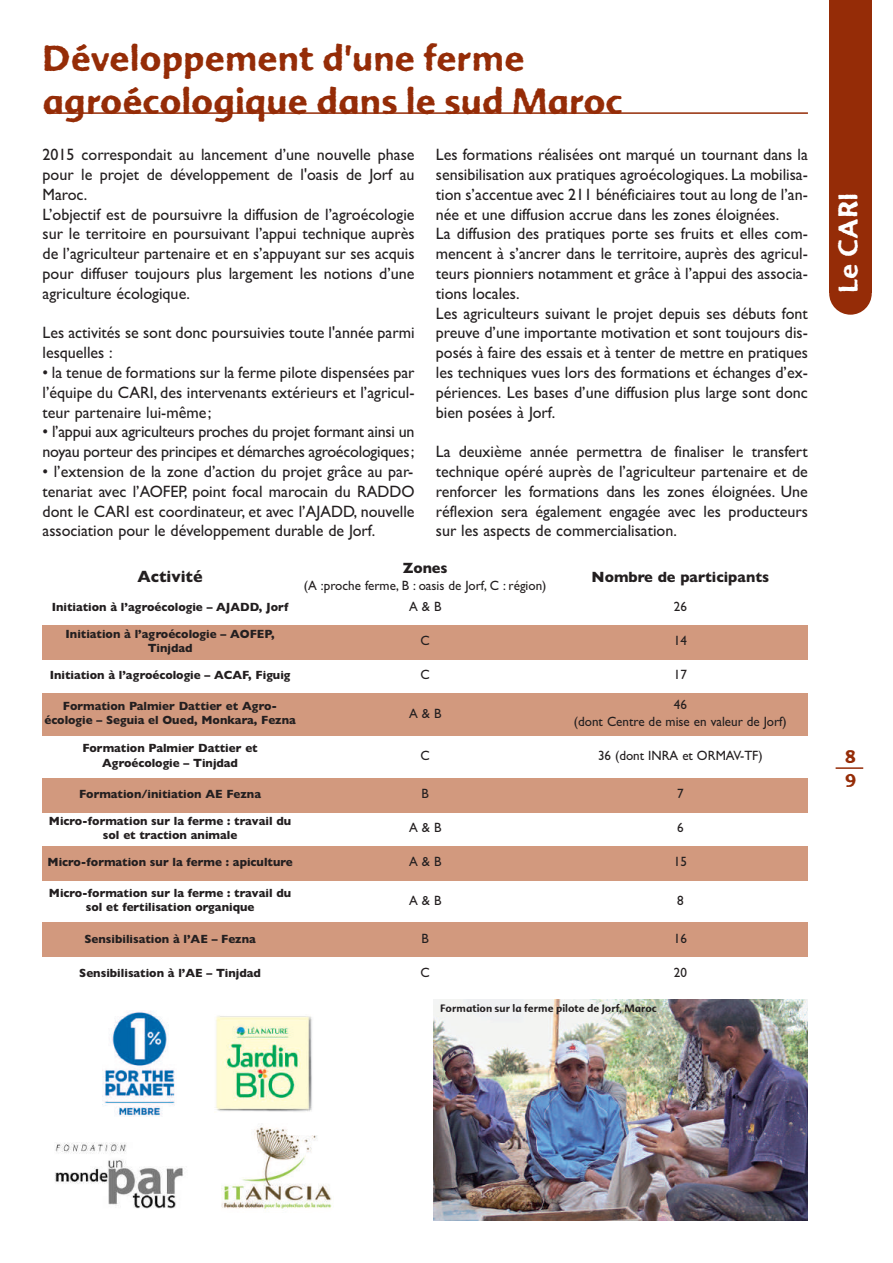
<style>
.page{position:relative;width:893px;height:1263px;background:#fff}
.page>*{position:absolute;margin:0;border:0;box-sizing:border-box;transform-origin:0 0}
.t1{font:36px/43.2px "Advert Rough Three";color:#952c07}
.t2{font:27px "Advert Rough Three";color:#fff}
.t3{font:18px/24px "Advert Rough Three";color:#952c07}
.t4{font:16.5px/19.8px "Gill Sans";color:#231f20}
.t5{font:700 16.5px "Gill Sans";color:#231f20}
.t6{font:700 15px "Gill Sans";color:#231f20}
.t7{font:13.5px/16.2px "Gill Sans";color:#231f20;text-align:center}
.t8{font:700 12px/14.4px "Gill Sans";color:#231f20;text-align:center}
.t9{font:10.5px "Advert Rough Three";color:#231f20}
</style>
<div class="page">
<div style="left:43px;top:625px;width:765px;height:34px;background:#d2997e"></div>
<div style="left:43px;top:693px;width:765px;height:43px;background:#d2997e"></div>
<div style="left:43px;top:778px;width:765px;height:34px;background:#d2997e"></div>
<div style="left:43px;top:846px;width:765px;height:34px;background:#d2997e"></div>
<div style="left:43px;top:923px;width:765px;height:34px;background:#d2997e"></div>
<hr style="left:836px;top:767px;width:27px;height:2px;background:#952c07">
<div style="left:829px;top:0;width:43px;height:293px;background:#952c07"></div>
<div style="left:829px;top:272px;width:43px;height:43px;background:#952c07;border-radius:50%"></div>
<hr style="left:47px;top:112px;width:761px;height:2px;background:#952c07">
<img style="left:434px;top:999px;width:374px;height:221px">
<img style="left:102px;top:1011px;width:73px;height:106px">
<img style="left:215px;top:1016px;width:97px;height:96px">
<img style="left:54px;top:1142px;width:129px;height:67px">
<img style="left:222px;top:1123px;width:110px;height:86px">
<h1 class="t1" style="left:43px;top:36px;width:582px">Développement d'une ferme agroécologique dans le sud Maroc</h1>
<p class="t4" style="left:43px;top:145px;width:374px">2015 correspondait au lancement d’une nouvelle phase pour le projet de développement de l'oasis de Jorf au Maroc.<br>L’objectif est de poursuivre la diffusion de l’agroécologie sur le territoire en poursuivant l’appui technique auprès de l’agriculteur partenaire et en s’appuyant sur ses acquis pour diffuser toujours plus largement les notions d’une agriculture écologique.</p>
<p class="t4" style="left:43px;top:323px;width:374px">Les activités se sont donc poursuivies toute l'année parmi lesquelles :</p>
<p class="t4" style="left:43px;top:362px;width:374px;text-align:justify">• la tenue de formations sur la ferme pilote dispensées par l’équipe du CARI, des intervenants extérieurs et l’agricul&shy;teur partenaire lui-même;</p>
<p class="t4" style="left:43px;top:422px;width:374px">• l’appui aux agriculteurs proches du projet formant ainsi un noyau porteur des principes et démarches agroécologiques;</p>
<p class="t4" style="left:43px;top:461px;width:374px;text-align:justify">• l’extension de la zone d’action du projet grâce au par&shy;tenariat avec l’AOFEP, point focal marocain du RADDO dont le CARI est coordinateur, et avec l’AJADD, nouvelle association pour le développement durable de Jorf.</p>
<p class="t4" style="left:436px;top:145px;width:374px">Les formations réalisées ont marqué un tournant dans la sensibilisation aux pratiques agroécologiques. La mobilisa&shy;tion s’accentue avec 211 bénéficiaires tout au long de l’an&shy;née et une diffusion accrue dans les zones éloignées.<br>La diffusion des pratiques porte ses fruits et elles com&shy;mencent à s’ancrer dans le territoire, auprès des agricul&shy;teurs pionniers notamment et grâce à l’appui des associa&shy;tions locales.<br>Les agriculteurs suivant le projet depuis ses débuts font preuve d’une importante motivation et sont toujours dis&shy;posés à faire des essais et à tenter de mettre en pratiques les techniques vues lors des formations et échanges d’ex&shy;périences. Les bases d’une diffusion plus large sont donc bien posées à Jorf.</p>
<p class="t4" style="left:436px;top:442px;width:374px;text-align:justify">La deuxième année permettra de finaliser le transfert technique opéré auprès de l’agriculteur partenaire et de renforcer les formations dans les zones éloignées. Une réflexion sera également engagée avec les producteurs sur les aspects de commercialisation.</p>
<p class="t5" style="left:137px;top:567px;width:67px">Activité</p>
<p class="t6" style="left:403px;top:559px;width:46px">Zones</p>
<p class="t7" style="left:304px;top:578px;width:244px">(A :proche ferme, B : oasis de Jorf, C : région)</p>
<p class="t6" style="left:591px;top:568px;width:179px">Nombre de participants</p>
<p class="t8" style="left:52px;top:599px;width:238px">Initiation à l’agroécologie – AJADD, Jorf</p>
<p class="t7" style="left:409px;top:598px;width:34px">A&amp;B</p>
<p class="t7" style="left:674px;top:598px;width:15px">26</p>
<p class="t8" style="left:66px;top:626px;width:210px">Initiation à l’agroécologie – AOFEP,<br>Tinjdad</p>
<p class="t7" style="left:421px;top:632px;width:11px">C</p>
<p class="t7" style="left:674px;top:632px;width:15px">14</p>
<p class="t8" style="left:50px;top:667px;width:242px">Initiation à l’agroécologie – ACAF, Figuig</p>
<p class="t7" style="left:421px;top:666px;width:11px">C</p>
<p class="t7" style="left:674px;top:666px;width:15px">17</p>
<p class="t8" style="left:44px;top:698px;width:253px">Formation Palmier Dattier et Agro&shy;écologie – Seguia el Oued, Monkara, Fezna</p>
<p class="t7" style="left:409px;top:705px;width:34px">A&amp;B</p>
<p class="t7" style="left:574px;top:697px;width:214px">46<br>(dont Centre de mise en valeur de Jorf)</p>
<p class="t8" style="left:82px;top:741px;width:177px">Formation Palmier Dattier et<br>Agroécologie – Tinjdad</p>
<p class="t7" style="left:421px;top:747px;width:11px">C</p>
<p class="t7" style="left:598px;top:747px;width:166px">36 (dont INRA et ORMAV-TF)</p>
<p class="t8" style="left:79px;top:786px;width:183px">Formation/initiation AE Fezna</p>
<p class="t7" style="left:422px;top:785px;width:9px">B</p>
<p class="t7" style="left:677px;top:785px;width:8px">7</p>
<p class="t8" style="left:49px;top:813px;width:244px">Micro-formation sur la ferme : travail du sol et traction animale</p>
<p class="t7" style="left:409px;top:819px;width:34px">A&amp;B</p>
<p class="t7" style="left:677px;top:819px;width:8px">6</p>
<p class="t8" style="left:48px;top:855px;width:247px">Micro-formation sur la ferme : apiculture</p>
<p class="t7" style="left:409px;top:854px;width:34px">A&amp;B</p>
<p class="t7" style="left:674px;top:854px;width:15px">15</p>
<p class="t8" style="left:49px;top:886px;width:244px">Micro-formation sur la ferme : travail du sol et fertilisation organique</p>
<p class="t7" style="left:409px;top:892px;width:34px">A&amp;B</p>
<p class="t7" style="left:677px;top:892px;width:8px">8</p>
<p class="t8" style="left:84px;top:931px;width:173px">Sensibilisation à l’AE – Fezna</p>
<p class="t7" style="left:422px;top:930px;width:9px">B</p>
<p class="t7" style="left:674px;top:930px;width:15px">16</p>
<p class="t8" style="left:79px;top:965px;width:183px">Sensibilisation à l’AE – Tinjdad</p>
<p class="t7" style="left:421px;top:964px;width:11px">C</p>
<p class="t7" style="left:674px;top:964px;width:15px">20</p>
<p class="t9" style="left:440px;top:1002px;width:218px">Formation sur la ferme pilote de Jorf, Maroc</p>
<h2 class="t2" style="left:833px;top:293px;width:102px;rotate:-90deg">Le CARI</h2>
<p class="t3" style="left:845px;top:744px;width:12px">8<br>9</p>
</div>
